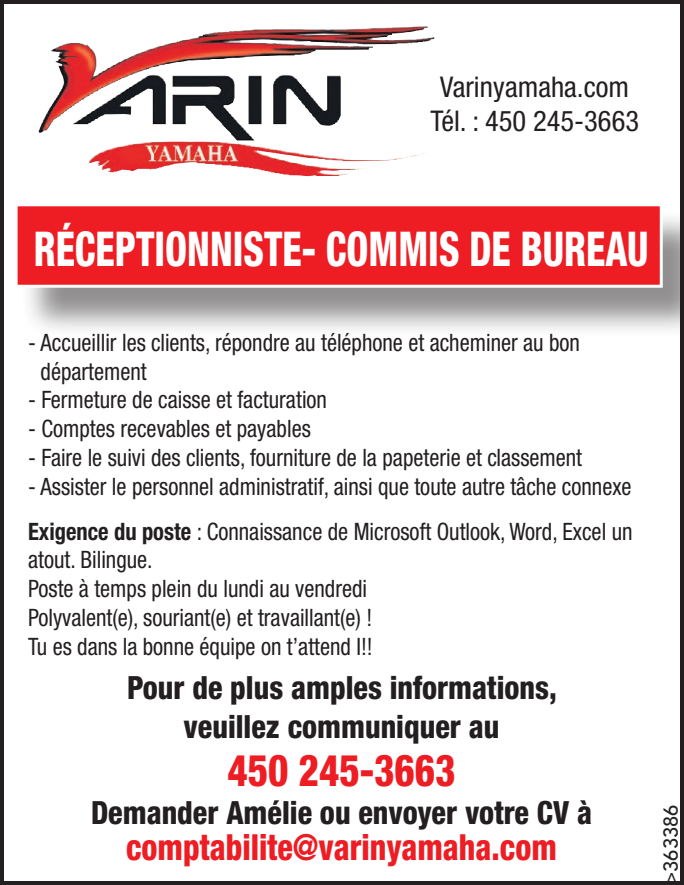
<style>
.page{position:relative;width:684px;height:885px;background:#fff}
.page>*{position:absolute;margin:0;border:0;box-sizing:border-box;transform-origin:0 0}
.t1{font:800 condensed 48px "Helvetica Neue LT Std";color:#fff;scale:.8 1}
.t2{font:800 condensed 44px "Helvetica Neue LT Std";color:#ee1d23;scale:.89 1}
.t3{font:800 condensed 36px "Helvetica Neue LT Std";color:#ee1d23;scale:.89 1}
.t4{font:800 condensed 32px/38.4px "Helvetica Neue LT Std";color:#231f20;text-align:center;scale:.94 1}
.t5{font:condensed 28.4px/34.4px "Helvetica Neue LT Std";color:#231f20;text-align:center}
.t6{font:condensed 24px/28.8px "Helvetica Neue LT Std";color:#231f20;scale:.94 1}
.t7{font:500 20px "Avenir LT Std";color:#231f20}
.s1{font-weight:700}
</style>
<div class="page">
<div style="left:0;top:0;width:684px;height:885px;border:4px solid #231f20"></div>
<div style="left:13px;top:0;width:447px;height:202px;background:#fff"></div>
<img style="left:39px;top:27px;width:368px;height:106px">
<div style="left:20px;top:209px;width:664px;height:129px;background:#231f20;opacity:.5"></div>
<div style="left:15px;top:203px;width:648px;height:85px;background:#ee1d23;border:3px solid #fff"></div>
<p class="t5" style="left:430px;top:69px;width:210px">Varinyamaha.com<br>Tél. : 450 245-3663</p>
<h1 class="t1" style="left:34px;top:219px;width:770px">RÉCEPTIONNISTE- COMMIS DE BUREAU</h1>
<p class="t6" style="left:41px;top:327px;width:575px;text-indent:-13px">- Accueillir les clients, répondre au téléphone et acheminer au bon département</p>
<p class="t6" style="left:28px;top:385px;width:320px">- Fermeture de caisse et facturation</p>
<p class="t6" style="left:28px;top:414px;width:302px">- Comptes recevables et payables</p>
<p class="t6" style="left:28px;top:443px;width:591px">- Faire le suivi des clients, fourniture de la papeterie et classement</p>
<p class="t6" style="left:28px;top:463px;width:645px;line-height:44.8px">- Assister le personnel administratif, ainsi que toute autre tâche connexe<br><span class="s1">Exigence du poste</span> : Connaissance de Microsoft Outlook, Word, Excel un</p>
<p class="t6" style="left:28px;top:545px;width:368px">atout. Bilingue.<br>Poste à temps plein du lundi au vendredi Polyvalent(e), souriant(e) et travaillant(e) !<br>Tu es dans la bonne équipe on t’attend I!!</p>
<h3 class="t4" style="left:127px;top:668px;width:459px">Pour de plus amples informations, veuillez communiquer au</h3>
<h2 class="t2" style="left:227px;top:742px;width:258px">450 245-3663</h2>
<h3 class="t4" style="left:91px;top:793px;width:535px">Demander Amélie ou envoyer votre CV à</h3>
<h3 class="t3" style="left:126px;top:825px;width:486px">comptabilite@varinyamaha.com</h3>
<p class="t7" style="left:659px;top:885px;width:82px;rotate:-90deg">&gt;363386</p>
</div>
